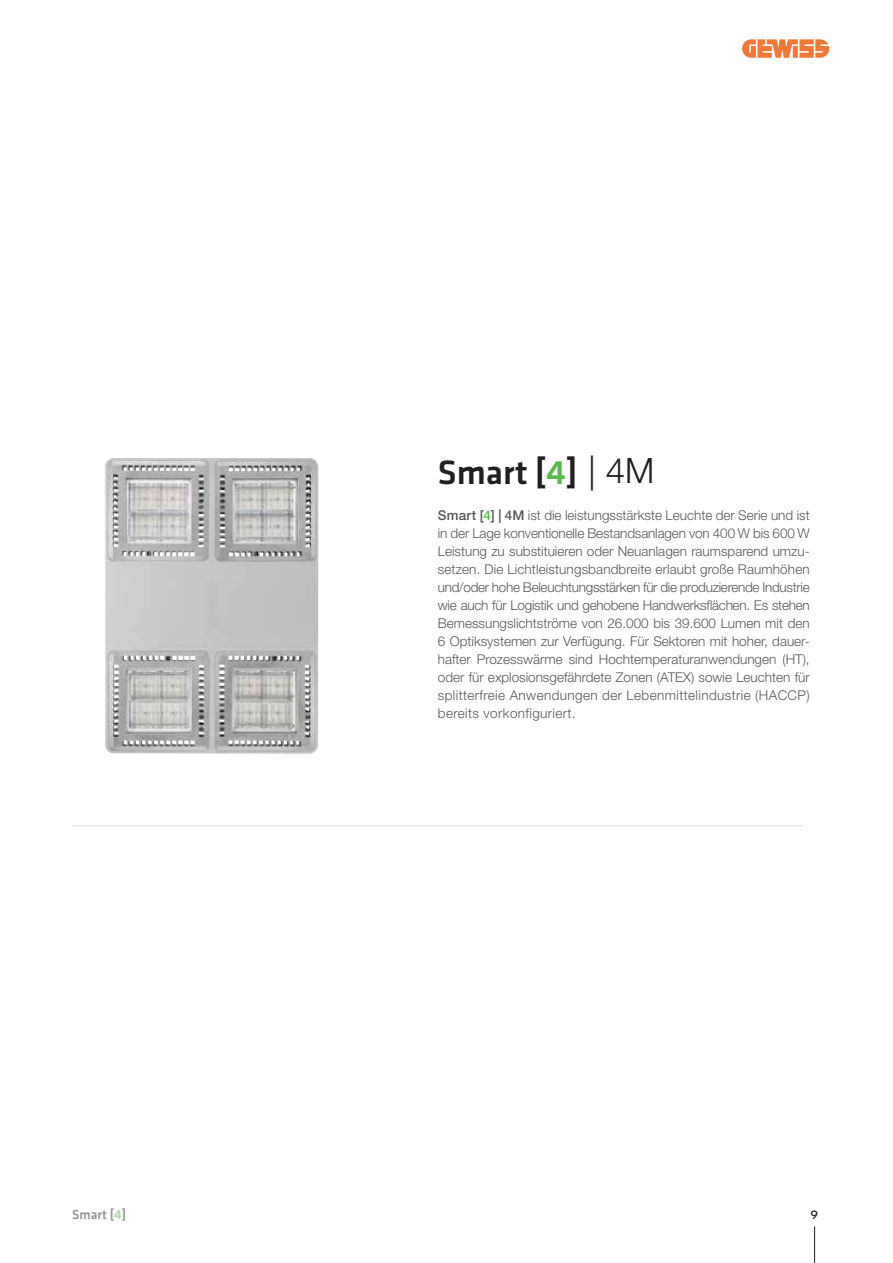
<style>
.page{position:relative;width:893px;height:1263px;background:#fff}
.page>*{position:absolute;margin:0;border:0;box-sizing:border-box;transform-origin:0 0}
.t1{font:500 34.95px "Klavika";color:#231f20}
.t2{font:300 13.5px/18px "Helvetica Neue LT Std";letter-spacing:.03em;color:#57585a;text-align:justify}
.t3{font:500 13.5px "Klavika";color:#939598}
.t4{font:500 12px "Novecentowide";color:#231f20}
.s1{color:#58ba49}
.s2{font-family:"Helvetica Neue LT Std";font-weight:300}
.s3{font-weight:500}
.s4{font-weight:500;color:#58ba49}
.s5{color:#add69d}
</style>
<div class="page">
<hr style="left:72px;top:825px;width:731px;height:1px;background:#e6e7e9">
<img style="left:105px;top:458px;width:213px;height:296px">
<hr style="left:814px;top:1226px;width:1px;height:37px;background:#231f20">
<svg style="left:742px;top:39px;width:87px;height:19px;background:#f59a6a"></svg>
<h1 class="t1" style="left:438px;top:453px;width:218px">Smart [<span class="s1">4</span>] <span class="s2">| 4M</span></h1>
<p class="t2" style="left:438px;top:506px;width:373px"><span class="s3">Smart [</span><span class="s4">4</span><span class="s3">] | 4M</span> ist die leistungsstärkste Leuchte der Serie und ist in der Lage konventionelle Bestandsanlagen von 400 W bis 600 W Leistung zu substituieren oder Neuanlagen raumsparend umzu&shy;setzen. Die Lichtleistungsbandbreite erlaubt große Raumhöhen und/oder hohe Beleuchtungsstärken für die produzierende Industrie wie auch für Logistik und gehobene Handwerksflächen. Es stehen Bemessungslichtströme von 26.000 bis 39.600 Lumen mit den 6 Optiksystemen zur Verfügung. Für Sektoren mit hoher, dauer&shy;hafter Prozesswärme sind Hochtemperaturanwendungen (HT), oder für explosionsgefährdete Zonen (ATEX) sowie Leuchten für splitterfreie Anwendungen der Lebenmittelindustrie (HACCP) bereits vorkonfiguriert.</p>
<p class="t3" style="left:72px;top:1207px;width:55px">Smart [<span class="s5">4</span>]</p>
<p class="t4" style="left:811px;top:1207px;width:9px">9</p>
</div>
